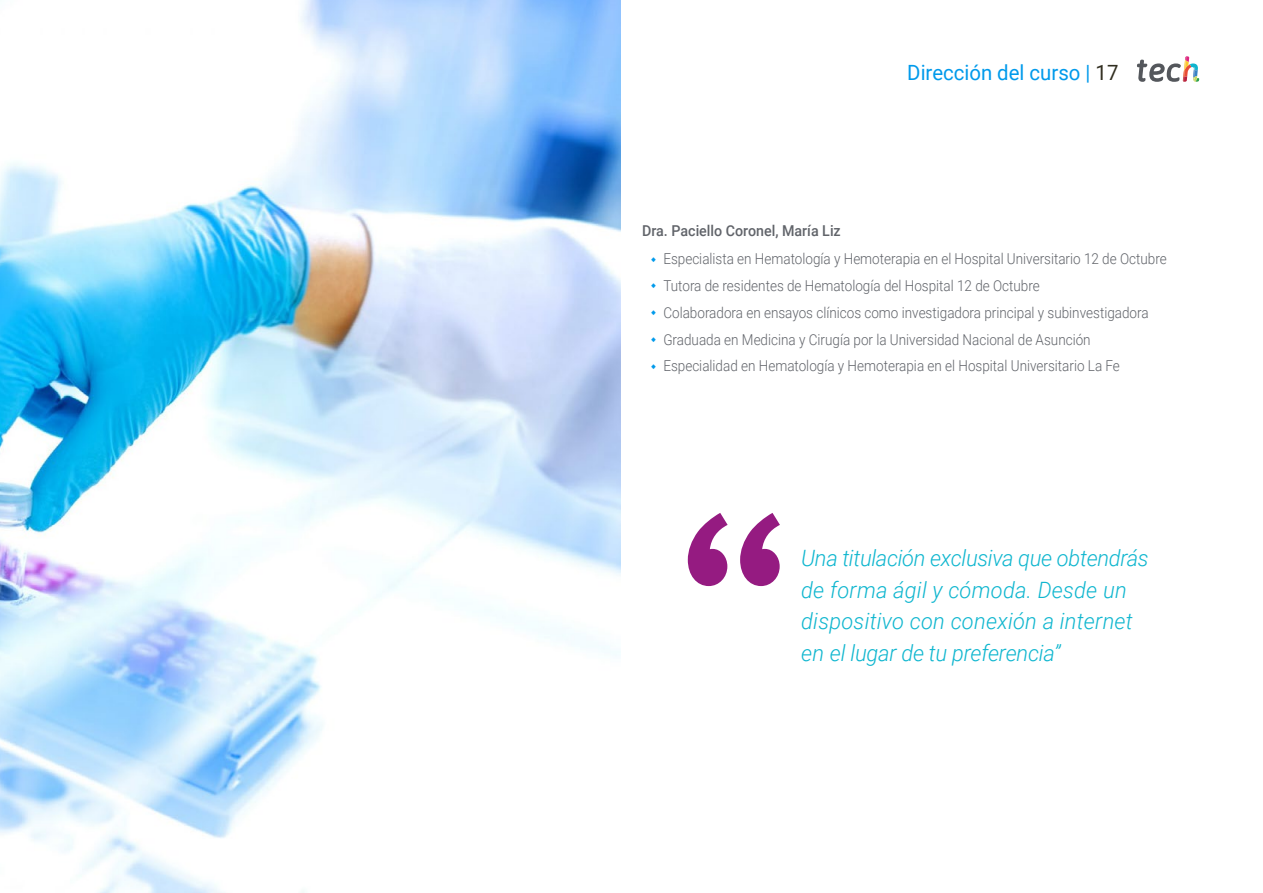
<style>
.page{position:relative;width:1263px;height:893px;background:#fff}
.page>*{position:absolute;margin:0;border:0;box-sizing:border-box;transform-origin:0 0}
.t1{font:italic 300 22.5px/31.5px "Roboto";letter-spacing:-.01em;color:#0fb6cf}
.t2{font:21px "Roboto";color:#009aeb}
.t3{font:300 15px/26.7px "Roboto";color:#61646a;scale:.9 1}
.t4{font:500 15px "Roboto";color:#61646a;scale:.95 1}
.s1{color:#312e20}
</style>
<div class="page">
<svg style="left:1137px;top:56px;width:62px;height:26px"></svg>
<img style="left:0;top:0;width:621px;height:893px">
<svg style="left:688px;top:513px;width:92px;height:73px"></svg>
<h2 class="t2" style="left:907px;top:57px;width:213px">Dirección del curso | <span class="s1">17</span></h2>
<p class="t4" style="left:642px;top:220px;width:211px">Dra. Paciello Coronel, María Liz</p>
<p class="t3" style="left:663px;top:245px;width:561px">Especialista en Hematología y Hemoterapia en el Hospital Universitario 12 de Octubre Tutora de residentes de Hematología del Hospital 12 de Octubre<br>Colaboradora en ensayos clínicos como investigadora principal y subinvestigadora Graduada en Medicina y Cirugía por la Universidad Nacional de Asunción Especialidad en Hematología y Hemoterapia en el Hospital Universitario La Fe</p>
<h1 class="t1" style="left:801px;top:542px;width:349px">Una titulación exclusiva que obtendrás de forma ágil y cómoda. Desde un dispositivo con conexión a internet en el lugar de tu preferencia”</h1>
</div>
